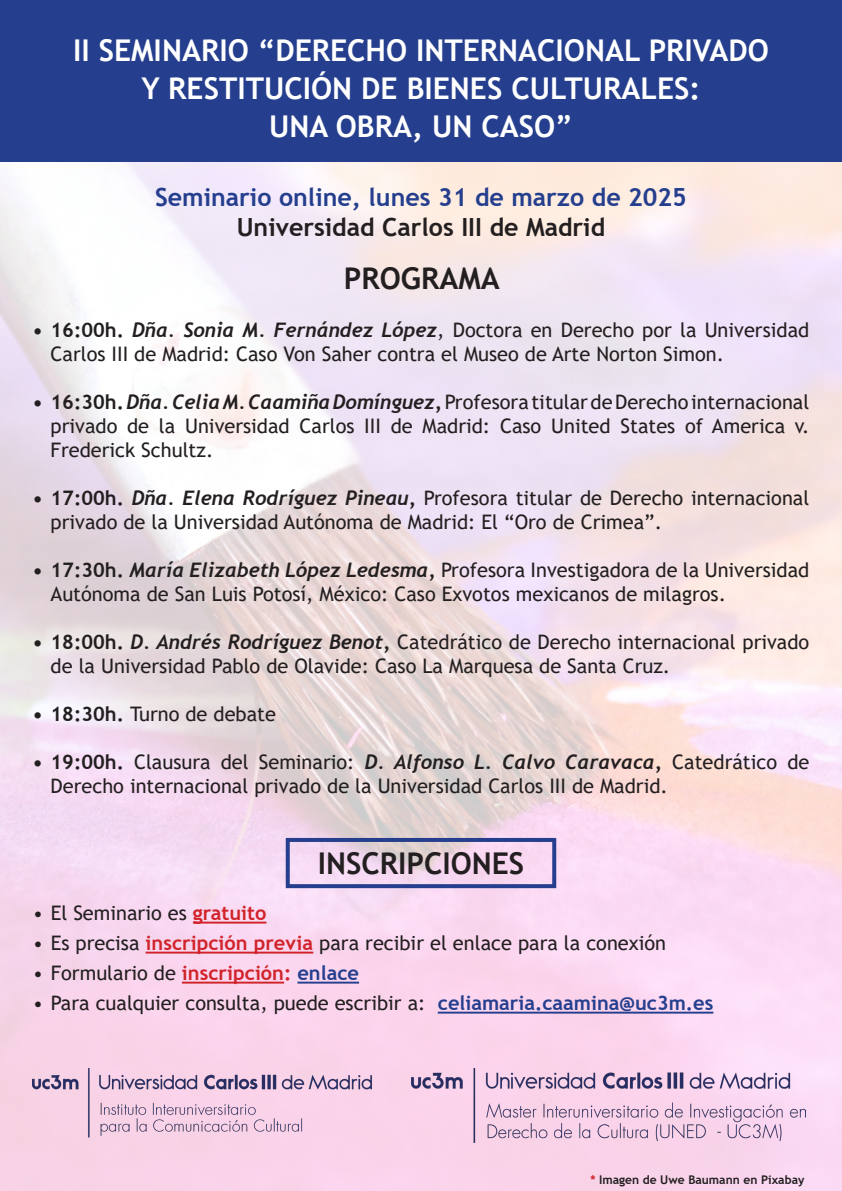
<style>
.page{position:relative;width:842px;height:1191px;background:#fff}
.page>*{position:absolute;margin:0;border:0;box-sizing:border-box;transform-origin:0 0}
.t1{font:700 30px "Trebuchet MS";color:#fff}
.t2{font:700 30px "Trebuchet MS";color:#231f20}
.t3{font:700 25px "Trebuchet MS";color:#253f8e}
.t4{font:700 25px "Trebuchet MS";color:#231f20}
.t5{font:20px/24px "Trebuchet MS";color:#231f20}
.t6{font:700 12px "Trebuchet MS";color:#231f20}
.s1{font-weight:700}
.s2{font-family:"Trebuchet";font-weight:700;font-style:italic}
.s3{font-weight:700;color:#d1232a}
.s4{font-weight:700;color:#253f8e}
.s5{color:#d1232a}
</style>
<div class="page">
<img style="left:0;top:162px;width:842px;height:1029px">
<div style="left:0;top:0;width:842px;height:162px;background:#253f8e"></div>
<hr style="left:193px;top:921px;width:73px;height:2px;background:#d1232a">
<hr style="left:146px;top:951px;width:167px;height:2px;background:#d1232a">
<hr style="left:182px;top:981px;width:102px;height:2px;background:#d1232a">
<hr style="left:297px;top:981px;width:62px;height:2px;background:#253f8e">
<hr style="left:438px;top:1011px;width:275px;height:2px;background:#253f8e">
<div style="left:286px;top:838px;width:270px;height:50px;border:4px solid #253f8e"></div>
<img style="left:33px;top:1068px;width:340px;height:88px">
<img style="left:411px;top:1068px;width:395px;height:74px">
<p class="t1" style="left:73px;top:31px;width:697px">II SEMINARIO “DERECHO INTERNACIONAL PRIVADO</p>
<p class="t1" style="left:141px;top:69px;width:561px">Y RESTITUCIÓN DE BIENES CULTURALES:</p>
<p class="t1" style="left:269px;top:107px;width:305px">UNA OBRA, UN CASO”</p>
<p class="t3" style="left:155px;top:182px;width:533px">Seminario online, lunes 31 de marzo de 2025</p>
<p class="t4" style="left:237px;top:212px;width:370px">Universidad Carlos III de Madrid</p>
<p class="t2" style="left:344px;top:259px;width:157px">PROGRAMA</p>
<p class="t5" style="left:51px;top:317px;width:760px;text-indent:-18px"><span class="s1">• 16:00h.</span> <span class="s2">Dña. Sonia M. Fernández López</span>, Doctora en Derecho por la Universidad<br>Carlos III de Madrid: Caso Von Saher contra el Museo de Arte Norton Simon.</p>
<p class="t5" style="left:51px;top:389px;width:760px;text-align:justify;text-indent:-18px"><span class="s1">• 16:30h.</span><span class="s2">Dña. Celia M. Caamiña Domínguez,</span> Profesora titular de Derecho internacional privado de la Universidad Carlos III de Madrid: Caso United States of America v.<br>Frederick Schultz.</p>
<p class="t5" style="left:51px;top:485px;width:760px;text-indent:-18px"><span class="s1">• 17:00h.</span> <span class="s2">Dña. Elena Rodríguez Pineau,</span> Profesora titular de Derecho internacional privado de la Universidad Autónoma de Madrid: El “Oro de Crimea”.</p>
<p class="t5" style="left:51px;top:557px;width:760px;text-indent:-18px"><span class="s1">• 17:30h.</span> <span class="s2">María Elizabeth López Ledesma,</span> Profesora Investigadora de la Universidad<br>Autónoma de San Luis Potosí, México: Caso Exvotos mexicanos de milagros.</p>
<p class="t5" style="left:51px;top:629px;width:760px;text-indent:-18px"><span class="s1">• 18:00h.</span> <span class="s2">D. Andrés Rodríguez Benot,</span> Catedrático de Derecho internacional privado de la Universidad Pablo de Olavide: Caso La Marquesa de Santa Cruz.</p>
<p class="t5" style="left:33px;top:701px;width:245px"><span class="s1">• 18:30h.</span> Turno de debate</p>
<p class="t5" style="left:51px;top:749px;width:760px;text-indent:-18px"><span class="s1">• 19:00h.</span> Clausura del Seminario: <span class="s2">D. Alfonso L. Calvo Caravaca,</span> Catedrático de<br>Derecho internacional privado de la Universidad Carlos III de Madrid.</p>
<p class="t2" style="left:318px;top:844px;width:208px">INSCRIPCIONES</p>
<p class="t5" style="left:33px;top:900px;width:235px">• El Seminario es <span class="s3">gratuito</span></p>
<p class="t5" style="left:33px;top:930px;width:635px">• Es precisa <span class="s3">inscripción previa</span> para recibir el enlace para la conexión</p>
<p class="t5" style="left:33px;top:960px;width:328px">• Formulario de <span class="s3">inscripción:</span> <span class="s4">enlace</span></p>
<p class="t5" style="left:33px;top:990px;width:682px">• Para cualquier consulta, puede escribir a: <span class="s4">celiamaria.caamina@uc3m.es</span></p>
<p class="t6" style="left:591px;top:1172px;width:215px"><span class="s5">*</span> Imagen de Uwe Baumann en Pixabay</p>
</div>
